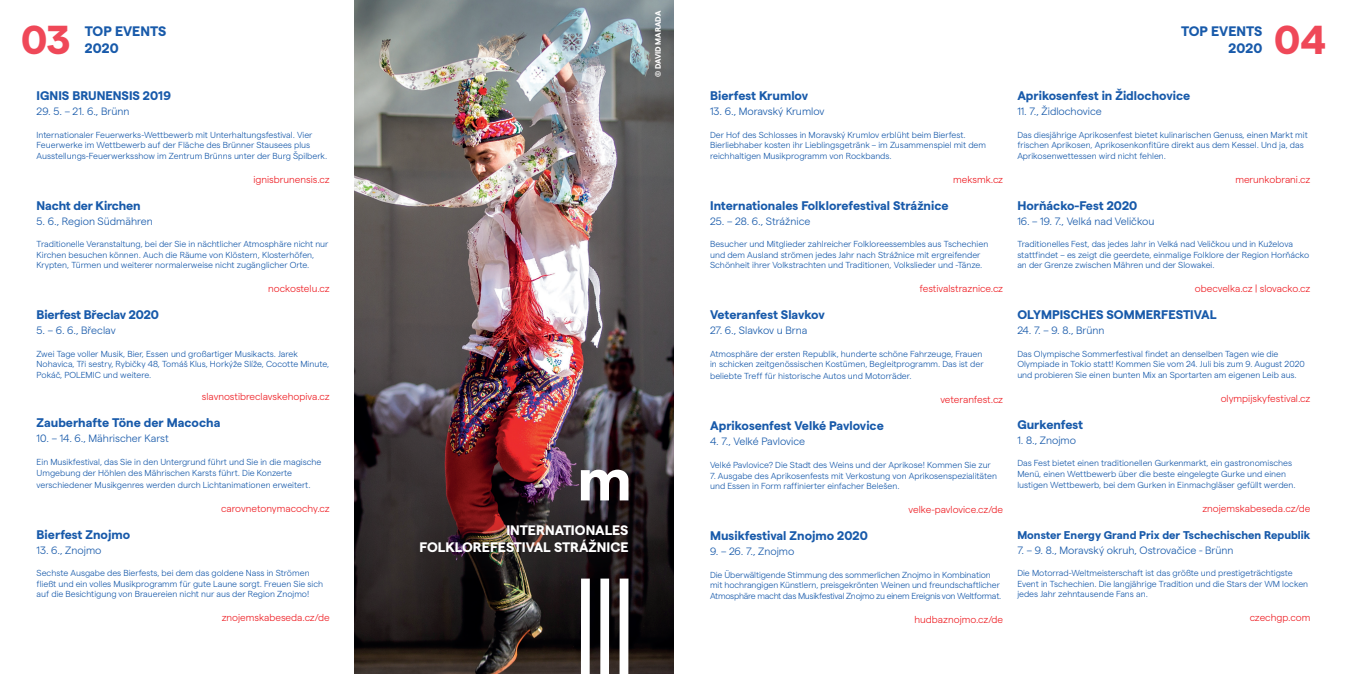
<style>
.page{position:relative;width:1347px;height:674px;background:#fff}
.page>*{position:absolute;margin:0;border:0;box-sizing:border-box;transform-origin:0 0}
.t1{font:700 40.38px "Matter";color:#ef4858}
.t2{font:700 13.75px "Matter";color:#fff}
.t3{font:700 13.75px "Matter";color:#185aaa}
.t4{font:700 12.5px "Matter";color:#185aaa}
.t5{font:700 11.25px "Matter";color:#185aaa}
.t6{font:300 10.62px "Matter";color:#185aaa}
.t7{font:300 10px "Matter";color:#ee1d23}
.t8{font:300 8.75px/10.5px "Matter";color:#185aaa}
.t9{font:700 7.88px "Matter";letter-spacing:-.01em;color:#fff}
</style>
<div class="page">
<img style="left:354px;top:0;width:319px;height:673px">
<div style="left:383px;top:486px;width:283px;height:105px;background:#231f20;opacity:.51"></div>
<svg style="left:581px;top:578px;width:47px;height:95px"></svg>
<svg style="left:581px;top:469px;width:47px;height:31px"></svg>
<p class="t9" style="left:652px;top:77px;width:68px;rotate:-90deg">© DAVID MARADA</p>
<p class="t1" style="left:21px;top:10px;width:51px">03</p>
<p class="t1" style="left:1274px;top:10px;width:54px">04</p>
<p class="t3" style="left:85px;top:21px;width:83px">TOP EVENTS</p>
<p class="t3" style="left:85px;top:37px;width:35px">2020</p>
<p class="t3" style="left:1181px;top:21px;width:83px">TOP EVENTS</p>
<p class="t3" style="left:1228px;top:37px;width:35px">2020</p>
<p class="t4" style="left:37px;top:86px;width:136px">IGNIS BRUNENSIS 2019</p>
<p class="t6" style="left:37px;top:104px;width:94px">29. 5. – 21. 6., Brünn</p>
<p class="t8" style="left:37px;top:128px;width:292px">Internationaler Feuerwerks-Wettbewerb mit Unterhaltungsfestival. Vier<br>Feuerwerke im Wettbewerb auf der Fläche des Brünner Stausees plus<br>Ausstellungs-Feuerwerksshow im Zentrum Brünns unter der Burg Špilberk.</p>
<p class="t7" style="left:253px;top:172px;width:78px">ignisbrunensis.cz</p>
<p class="t4" style="left:37px;top:196px;width:106px">Nacht der Kirchen</p>
<p class="t6" style="left:37px;top:213px;width:118px">5. 6., Region Südmähren</p>
<p class="t8" style="left:37px;top:238px;width:293px">Traditionelle Veranstaltung, bei der Sie in nächtlicher Atmosphäre nicht nur<br>Kirchen besuchen können. Auch die Räume von Klöstern, Klosterhöfen,<br>Krypten, Türmen und weiterer normalerweise nicht zugänglicher Orte.</p>
<p class="t7" style="left:268px;top:281px;width:63px">nockostelu.cz</p>
<p class="t4" style="left:37px;top:305px;width:124px">Bierfest Břeclav 2020</p>
<p class="t6" style="left:37px;top:323px;width:81px">5. – 6. 6., Břeclav</p>
<p class="t8" style="left:37px;top:347px;width:294px">Zwei Tage voller Musik, Bier, Essen und großartiger Musikacts. Jarek<br>Nohavica, Tři sestry, Rybičky 48, Tomáš Klus, Horkýže Slíže, Cocotte Minute,<br>Pokáč, POLEMIC und weitere.</p>
<p class="t7" style="left:202px;top:389px;width:129px">slavnostibreclavskehopiva.cz</p>
<p class="t4" style="left:37px;top:413px;width:185px">Zauberhafte Töne der Macocha</p>
<p class="t6" style="left:37px;top:431px;width:134px">10. – 14. 6., Mährischer Karst</p>
<p class="t8" style="left:37px;top:455px;width:286px">Ein Musikfestival, das Sie in den Untergrund führt und Sie in die magische<br>Umgebung der Höhlen des Mährischen Karsts führt. Die Konzerte</p>
<p class="t8" style="left:37px;top:478px;width:275px">verschiedener Musikgenres werden durch Lichtanimationen erweitert.</p>
<p class="t7" style="left:221px;top:500px;width:110px">carovnetonymacochy.cz</p>
<p class="t4" style="left:37px;top:524px;width:95px">Bierfest Znojmo</p>
<p class="t6" style="left:37px;top:542px;width:66px">13. 6., Znojmo</p>
<p class="t8" style="left:37px;top:566px;width:288px">Sechste Ausgabe des Bierfests, bei dem das goldene Nass in Strömen fließt und ein volles Musikprogramm für gute Laune sorgt. Freuen Sie sich auf die Besichtigung von Brauereien nicht nur aus der Region Znojmo!</p>
<p class="t7" style="left:222px;top:610px;width:109px">znojemskabeseda.cz/de</p>
<p class="t2" style="left:506px;top:520px;width:124px">INTERNATIONALES</p>
<p class="t2" style="left:419px;top:536px;width:210px">FOLKLOREFESTIVAL STRÁŽNICE</p>
<p class="t4" style="left:710px;top:86px;width:99px">Bierfest Krumlov</p>
<p class="t6" style="left:710px;top:104px;width:116px">13. 6., Moravský Krumlov</p>
<p class="t8" style="left:710px;top:128px;width:277px">Der Hof des Schlosses in Moravský Krumlov erblüht beim Bierfest.<br>Bierliebhaber kosten ihr Lieblingsgetränk – im Zusammenspiel mit dem reichhaltigen Musikprogramm von Rockbands.</p>
<p class="t7" style="left:953px;top:172px;width:52px">meksmk.cz</p>
<p class="t4" style="left:710px;top:196px;width:240px">Internationales Folklorefestival Strážnice</p>
<p class="t6" style="left:710px;top:213px;width:102px">25. – 28. 6., Strážnice</p>
<p class="t8" style="left:710px;top:238px;width:280px">Besucher und Mitglieder zahlreicher Folkloreessembles aus Tschechien und dem Ausland strömen jedes Jahr nach Strážnice mit ergreifender<br>Schönheit ihrer Volkstrachten und Traditionen, Volkslieder und -Tänze.</p>
<p class="t7" style="left:919px;top:281px;width:85px">festivalstraznice.cz</p>
<p class="t4" style="left:710px;top:305px;width:116px">Veteranfest Slavkov</p>
<p class="t6" style="left:710px;top:323px;width:99px">27. 6., Slavkov u Brna</p>
<p class="t8" style="left:710px;top:347px;width:275px">Atmosphäre der ersten Republik, hunderte schöne Fahrzeuge, Frauen in schicken zeitgenössischen Kostümen, Begleitprogramm. Das ist der</p>
<p class="t8" style="left:710px;top:370px;width:203px">beliebte Treff für historische Autos und Motorräder.</p>
<p class="t7" style="left:940px;top:392px;width:64px">veteranfest.cz</p>
<p class="t4" style="left:710px;top:416px;width:175px">Aprikosenfest Velké Pavlovice</p>
<p class="t6" style="left:710px;top:434px;width:96px">4. 7., Velké Pavlovice</p>
<p class="t8" style="left:710px;top:458px;width:282px">Velké Pavlovice? Die Stadt des Weins und der Aprikose! Kommen Sie zur</p>
<p class="t8" style="left:710px;top:469px;width:288px">7. Ausgabe des Aprikosenfests mit Verkostung von Aprikosenspezialitäten und Essen in Form raffinierter einfacher Belešen.</p>
<p class="t7" style="left:908px;top:502px;width:96px">velke-pavlovice.cz/de</p>
<p class="t4" style="left:710px;top:526px;width:159px">Musikfestival Znojmo 2020</p>
<p class="t6" style="left:710px;top:543px;width:86px">9. – 26. 7., Znojmo</p>
<p class="t8" style="left:710px;top:568px;width:293px">Die Überwältigende Stimmung des sommerlichen Znojmo in Kombination mit hochrangigen Künstlern, preisgekrönten Weinen und freundschaftlicher<br>Atmosphäre macht das Musikfestival Znojmo zu einem Ereignis von Weltformat.</p>
<p class="t7" style="left:914px;top:611px;width:90px">hudbaznojmo.cz/de</p>
<p class="t4" style="left:1017px;top:86px;width:174px">Aprikosenfest in Židlochovice</p>
<p class="t6" style="left:1017px;top:104px;width:86px">11. 7., Židlochovice</p>
<p class="t8" style="left:1017px;top:128px;width:292px">Das diesjährige Aprikosenfest bietet kulinarischen Genuss, einen Markt mit frischen Aprikosen, Aprikosenkonfitüre direkt aus dem Kessel. Und ja, das<br>Aprikosenwettessen wird nicht fehlen.</p>
<p class="t7" style="left:1235px;top:172px;width:76px">merunkobrani.cz</p>
<p class="t4" style="left:1017px;top:196px;width:122px">Horňácko-Fest 2020</p>
<p class="t6" style="left:1017px;top:213px;width:139px">16. – 19. 7., Velká nad Veličkou</p>
<p class="t8" style="left:1017px;top:238px;width:294px">Traditionelles Fest, das jedes Jahr in Velká nad Veličkou und in Kuželova stattfindet – es zeigt die geerdete, einmalige Folklore der Region Horňácko an der Grenze zwischen Mähren und der Slowakei.</p>
<p class="t7" style="left:1195px;top:281px;width:117px">obecvelka.cz | slovacko.cz</p>
<p class="t4" style="left:1017px;top:305px;width:201px">OLYMPISCHES SOMMERFESTIVAL</p>
<p class="t6" style="left:1017px;top:323px;width:89px">24. 7. – 9. 8., Brünn</p>
<p class="t8" style="left:1017px;top:347px;width:289px">Das Olympische Sommerfestival findet an denselben Tagen wie die<br>Olympiade in Tokio statt! Kommen Sie vom 24. Juli bis zum 9. August 2020 und probieren Sie einen bunten Mix an Sportarten am eigenen Leib aus.</p>
<p class="t7" style="left:1220px;top:391px;width:91px">olympijskyfestival.cz</p>
<p class="t4" style="left:1017px;top:415px;width:67px">Gurkenfest</p>
<p class="t6" style="left:1017px;top:432px;width:60px">1. 8., Znojmo</p>
<p class="t8" style="left:1017px;top:457px;width:280px">Das Fest bietet einen traditionellen Gurkenmarkt, ein gastronomisches<br>Menü, einen Wettbewerb über die beste eingelegte Gurke und einen lustigen Wettbewerb, bei dem Gurken in Einmachgläser gefüllt werden.</p>
<p class="t7" style="left:1202px;top:500px;width:109px">znojemskabeseda.cz/de</p>
<p class="t5" style="left:1017px;top:526px;width:294px">Monster Energy Grand Prix der Tschechischen Republik</p>
<p class="t6" style="left:1017px;top:542px;width:218px">7. – 9. 8., Moravský okruh, Ostrovačice - Brünn</p>
<p class="t8" style="left:1017px;top:566px;width:292px">Die Motorrad-Weltmeisterschaft ist das größte und prestigeträchtigste<br>Event in Tschechien. Die langjährige Tradition und die Stars der WM locken jedes Jahr zehntausende Fans an.</p>
<p class="t7" style="left:1249px;top:610px;width:62px">czechgp.com</p>
</div>
